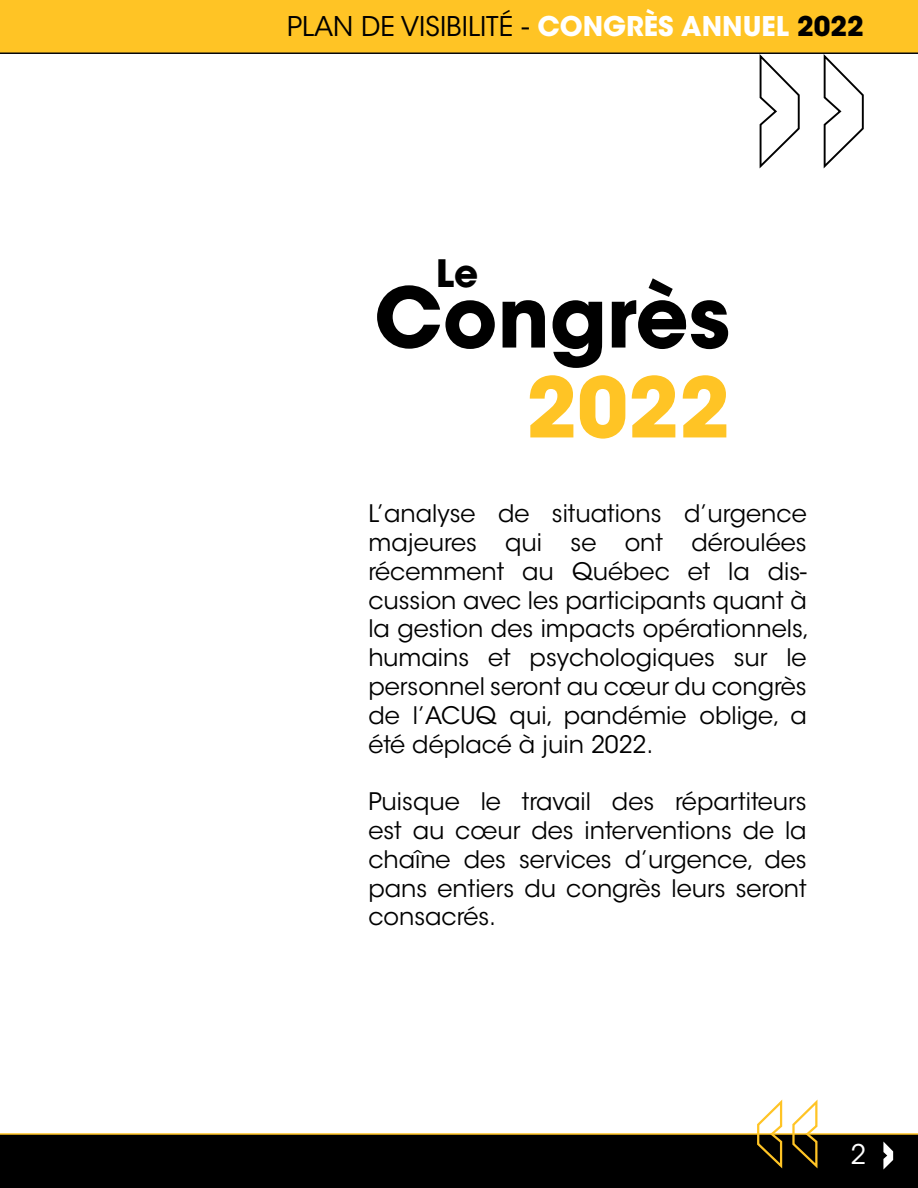
<style>
.page{position:relative;width:918px;height:1188px;background:#fff}
.page>*{position:absolute;margin:0;border:0;box-sizing:border-box;transform-origin:0 0}
.t1{font:700 82.5px "ITC Avant Garde Std";color:#000}
.t2{font:700 82.5px "ITC Avant Garde Std";color:#ffc425}
.t3{font:700 37.5px "ITC Avant Garde Std";color:#000}
.t4{font:27px "ITC Avant Garde Std";color:#000}
.t5{font:27px "ITC Avant Garde Std";color:#fff}
.t6{font:24px/28.8px "ITC Avant Garde Std";color:#000;text-align:justify}
.s1{font-weight:700;color:#fff}
.s2{font-weight:700}
</style>
<div class="page">
<div style="left:0;top:1134px;width:918px;height:54px;background:#000"></div>
<hr style="left:0;top:1133px;width:918px;height:2px;background:#ffc425">
<div style="left:0;top:0;width:918px;height:54px;background:#ffc425"></div>
<hr style="left:0;top:52px;width:918px;height:2px;background:#06070c">
<svg style="left:756px;top:1099px;width:64px;height:70px"></svg>
<svg style="left:883px;top:1142px;width:10px;height:28px"></svg>
<svg style="left:758px;top:52px;width:107px;height:117px"></svg>
<p class="t4" style="left:287px;top:10px;width:578px">PLAN DE VISIBILITÉ - <span class="s1">CONGRÈS ANNUEL</span> <span class="s2">2022</span></p>
<h2 class="t3" style="left:436px;top:249px;width:44px">Le</h2>
<h1 class="t1" style="left:374px;top:264px;width:358px">Congrès</h1>
<h1 class="t2" style="left:526px;top:354px;width:205px">2022</h1>
<p class="t6" style="left:368px;top:499px;width:443px">L’analyse de situations d’urgence majeures qui se ont déroulées récemment au Québec et la dis&shy;cussion avec les participants quant à la gestion des impacts opérationnels, humains et psychologiques sur le personnel seront au cœur du congrès de l’ACUQ qui, pandémie oblige, a été déplacé à juin 2022.</p>
<p class="t6" style="left:368px;top:787px;width:440px">Puisque le travail des répartiteurs est au cœur des interventions de la chaîne des services d’urgence, des pans entiers du congrès leurs seront consacrés.</p>
<p class="t5" style="left:851px;top:1138px;width:17px">2</p>
</div>
